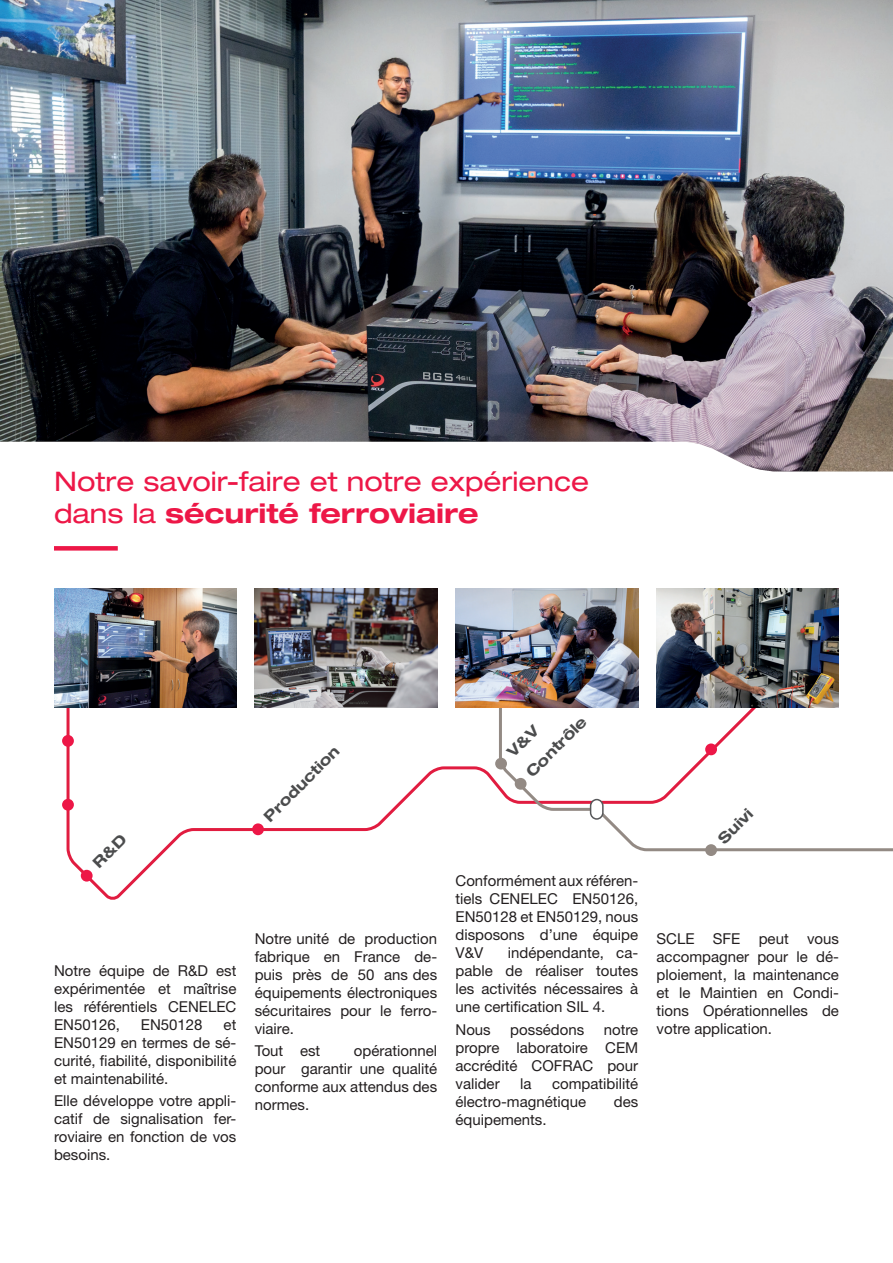
<style>
.page{position:relative;width:893px;height:1263px;background:#fff}
.page>*{position:absolute;margin:0;border:0;box-sizing:border-box;transform-origin:0 0}
.t1{font:expanded 27px/32.4px "Helvetica Neue LT Std";color:#ed1747}
.t2{font:15px/18px "Helvetica Neue LT Std";color:#231f20;text-align:justify}
.t3{font:700 expanded 15px "Helvetica Neue LT Std";color:#4b4c4d}
.s1{font-weight:700}
</style>
<div class="page">
<img style="left:0;top:0;width:893px;height:471px">
<div style="left:54px;top:546px;width:64px;height:5px;background:#ed1747"></div>
<svg style="left:65px;top:622px;width:651px;height:278px"></svg>
<div style="left:81px;top:870px;width:12px;height:11px;background:#ed1747;border-radius:50%"></div>
<div style="left:252px;top:823px;width:12px;height:12px;background:#ed1747;border-radius:50%"></div>
<div style="left:62px;top:735px;width:12px;height:12px;background:#ed1747;border-radius:50%"></div>
<div style="left:62px;top:799px;width:12px;height:12px;background:#ed1747;border-radius:50%"></div>
<svg style="left:705px;top:844px;width:12px;height:12px"></svg>
<div style="left:495px;top:758px;width:12px;height:11px;background:#938a84;border-radius:50%"></div>
<svg style="left:497px;top:634px;width:396px;height:219px"></svg>
<img style="left:54px;top:589px;width:183px;height:118px">
<img style="left:255px;top:589px;width:182px;height:118px">
<img style="left:455px;top:589px;width:183px;height:118px">
<img style="left:656px;top:589px;width:183px;height:118px">
<div style="left:591px;top:799px;width:12px;height:20px;background:#fff;border-radius:6px"></div>
<div style="left:590px;top:799px;width:14px;height:21px;border:2px solid #57585a;border-radius:6px"></div>
<svg style="left:92px;top:833px;width:35px;height:35px"></svg>
<svg style="left:506px;top:724px;width:34px;height:34px"></svg>
<h1 class="t1" style="left:54px;top:465px;width:537px">Notre savoir-faire et notre expérience dans la <span class="s1">sécurité ferroviaire</span></h1>
<p class="t2" style="left:54px;top:961px;width:184px">Notre équipe de R&amp;D est expérimentée et maîtrise les référentiels CENELEC EN50126,</p>
<p class="t2" style="left:141px;top:1015px;width:63px">EN50128</p>
<p class="t2" style="left:54px;top:1015px;width:184px;text-indent:170px">et EN50129 en termes de sé&shy;curité, fiabilité, disponibilité et maintenabilité.</p>
<p class="t2" style="left:54px;top:1092px;width:184px">Elle développe votre appli&shy;catif de signalisation fer&shy;roviaire en fonction de vos besoins.</p>
<p class="t3" style="left:260px;top:812px;width:101px;rotate:-45deg">Production</p>
<p class="t2" style="left:255px;top:929px;width:184px">Notre unité de production fabrique en France de&shy;puis près de 50 ans des équipements électroniques sécuritaires pour le ferro&shy;viaire.</p>
<p class="t2" style="left:255px;top:1041px;width:67px">Tout est</p>
<p class="t2" style="left:255px;top:1041px;width:184px;text-indent:99px">opérationnel pour garantir une qualité conforme aux attendus des normes.</p>
<p class="t3" style="left:522px;top:768px;width:80px;rotate:-45deg">Contrôle</p>
<p class="t2" style="left:455px;top:872px;width:184px">Conformément aux référen&shy;tiels CENELEC EN50126, EN50128 et EN50129, nous disposons d’une équipe V&amp;V</p>
<p class="t2" style="left:455px;top:944px;width:184px;text-indent:52px">indépendante, ca&shy;pable de réaliser toutes les activités nécessaires à une certification SIL 4.</p>
<p class="t2" style="left:455px;top:1020px;width:37px">Nous</p>
<p class="t2" style="left:510px;top:1020px;width:75px">possédons</p>
<p class="t2" style="left:455px;top:1020px;width:184px;text-indent:148px">notre propre laboratoire CEM accrédité COFRAC pour valider</p>
<p class="t2" style="left:455px;top:1074px;width:184px;text-indent:97px">compatibilité électro-magnétique</p>
<p class="t2" style="left:520px;top:1074px;width:13px">la</p>
<p class="t2" style="left:614px;top:1092px;width:26px">des</p>
<p class="t2" style="left:455px;top:1110px;width:93px">équipements.</p>
<p class="t3" style="left:714px;top:834px;width:44px;rotate:-45deg">Suivi</p>
<p class="t2" style="left:657px;top:929px;width:184px">SCLE SFE peut vous accompagner pour le dé&shy;ploiement, la maintenance et le Maintien en Condi&shy;tions Opérationnelles de votre application.</p>
</div>
